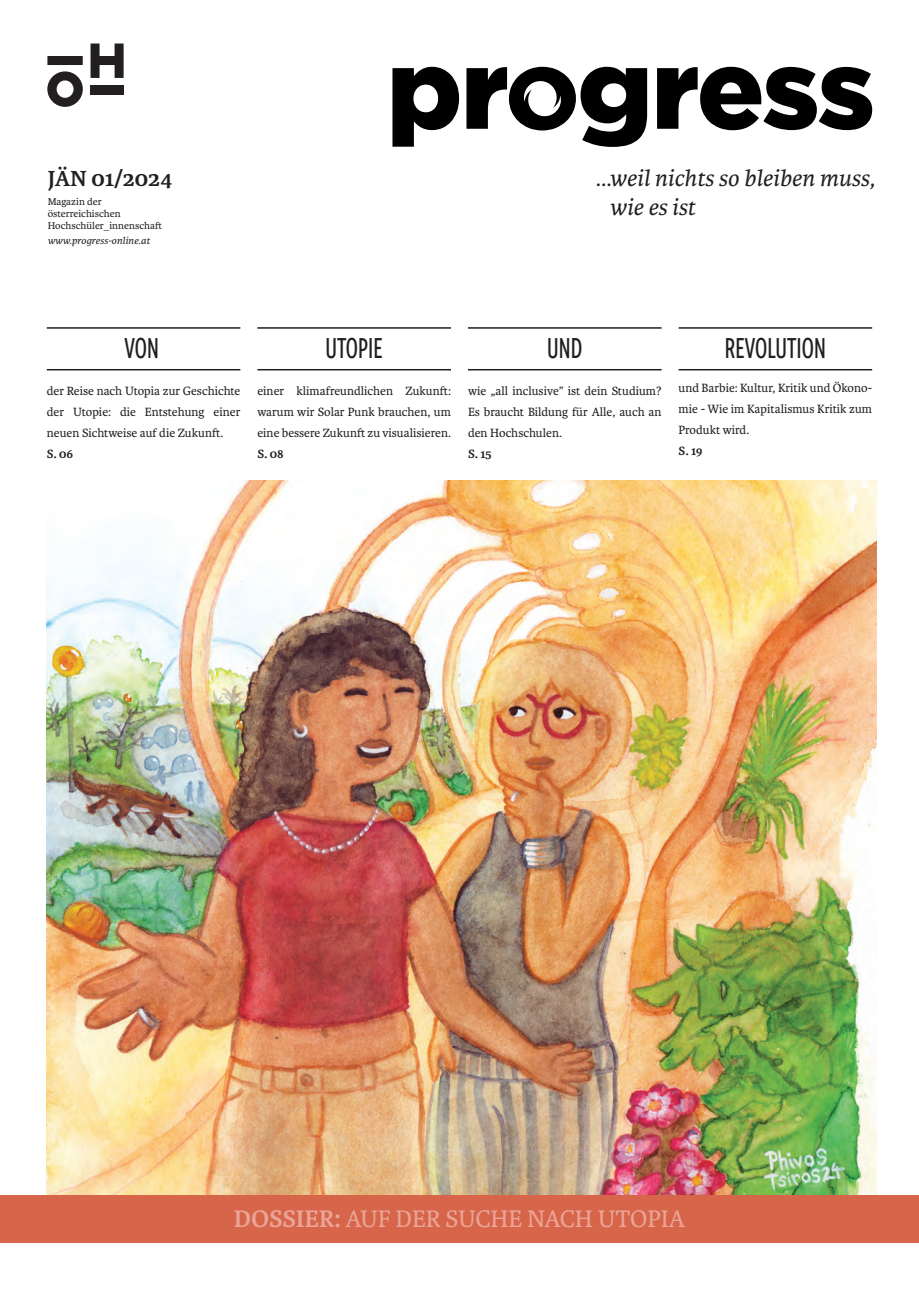
<style>
.page{position:relative;width:919px;height:1289px;background:#fff}
.page>*{position:absolute;margin:0;border:0;box-sizing:border-box;transform-origin:0 0}
.t1{font:500 31.95px "Freight Sans Cmp Pro";letter-spacing:-.02em;color:#231f20;scale:.88 1}
.t2{font:25.5px "Karmina";color:#eba497}
.t3{font:italic 24.3px/29.1px "Karmina";color:#231f20}
.t4{font:700 23.25px "Karmina";color:#231f20}
.t5{font:12.75px/21px "Karmina";color:#231f20;text-align:justify}
.t6{font:700 12.75px "Karmina";color:#231f20}
.t7{font:10.5px/12.5px "Karmina";color:#231f20}
.t8{font:italic 10.5px "Karmina";color:#231f20}
.s1{font-weight:700}
</style>
<div class="page">
<img style="left:47px;top:480px;width:829px;height:715px">
<hr style="left:47px;top:327px;width:193px;height:2px;background:#231f20">
<hr style="left:257px;top:327px;width:194px;height:2px;background:#231f20">
<hr style="left:47px;top:369px;width:193px;height:1px;background:#231f20">
<hr style="left:257px;top:369px;width:194px;height:1px;background:#231f20">
<hr style="left:468px;top:327px;width:193px;height:2px;background:#231f20">
<hr style="left:468px;top:369px;width:193px;height:1px;background:#231f20">
<hr style="left:678px;top:327px;width:194px;height:2px;background:#231f20">
<hr style="left:678px;top:369px;width:194px;height:1px;background:#231f20">
<div style="left:0;top:1195px;width:918px;height:47px;background:#d6654a"></div>
<svg style="left:47px;top:56px;width:36px;height:51px"></svg>
<div style="left:90px;top:86px;width:34px;height:9px;background:#231f20"></div>
<svg style="left:90px;top:43px;width:34px;height:35px"></svg>
<svg style="left:392px;top:67px;width:67px;height:80px"></svg>
<svg style="left:466px;top:67px;width:181px;height:80px"></svg>
<svg style="left:657px;top:67px;width:215px;height:63px"></svg>
<h3 class="t4" style="left:48px;top:165px;width:126px">JÄN 01/2024</h3>
<h3 class="t3" style="left:609px;top:164px;width:267px;text-indent:-14px">...weil nichts so bleiben muss, wie es ist</h3>
<p class="t7" style="left:48px;top:195px;width:116px">Magazin der österreichischen<br>Hochschüler_innenschaft</p>
<p class="t8" style="left:48px;top:235px;width:104px">www.progress-online.at</p>
<h1 class="t1" style="left:124px;top:326px;width:41px">VON</h1>
<h1 class="t1" style="left:325px;top:326px;width:67px">UTOPIE</h1>
<h1 class="t1" style="left:547px;top:326px;width:42px">UND</h1>
<h1 class="t1" style="left:724px;top:326px;width:117px">REVOLUTION</h1>
<p class="t5" style="left:47px;top:380px;width:195px">der Reise nach Utopia zur Geschichte der Utopie: die Entstehung einer neuen Sichtweise auf die Zukunft.</p>
<p class="t6" style="left:47px;top:446px;width:28px">S. 06</p>
<p class="t5" style="left:678px;top:378px;width:195px">und Barbie: Kultur, Kritik und Ökono&shy;mie - Wie im Kapitalismus Kritik zum Produkt wird.</p>
<p class="t6" style="left:678px;top:444px;width:25px">S. 19</p>
<p class="t5" style="left:257px;top:380px;width:195px">einer klimafreundlichen Zukunft: warum wir Solar Punk brauchen, um eine bessere Zukunft zu visualisieren.</p>
<p class="t6" style="left:257px;top:446px;width:28px">S. 08</p>
<p class="t5" style="left:468px;top:380px;width:195px">wie „all inclusive” ist dein Studium?<br>Es braucht Bildung für Alle, auch an den Hochschulen.</p>
<p class="t6" style="left:468px;top:446px;width:25px">S. 15</p>
<h2 class="t2" style="left:234px;top:1204px;width:452px"><span class="s1">DOSSIER:</span> AUF DER SUCHE NACH UTOPIA</h2>
</div>
